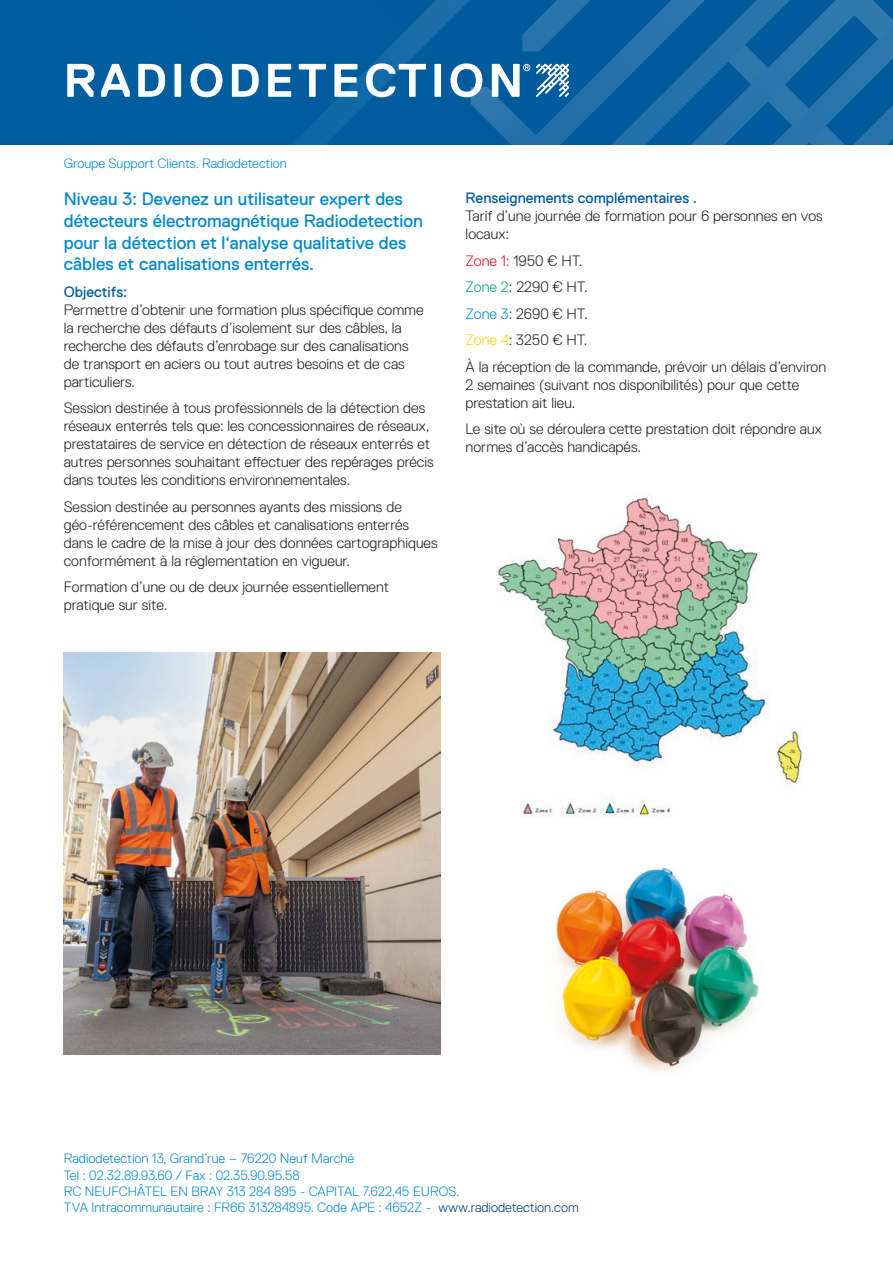
<style>
.page{position:relative;width:893px;height:1263px;background:#fff}
.page>*{position:absolute;margin:0;border:0;box-sizing:border-box;transform-origin:0 0}
.t1{font:18px/21.6px "Replica Std";color:#08c}
.t2{font:300 15px/18px "Replica Std";color:#1d1d1b}
.t3{font:15px "Replica Std";color:#005a9b}
.t4{font:300 13.5px/16.2px "Replica Std";color:#08c}
.s1{color:#d70a26}
.s2{color:#009e7e}
.s3{color:#08c}
.s4{color:#ffd400}
.s5{color:#003f79}
</style>
<div class="page">
<div style="left:0;top:0;width:893px;height:145px;background:#005a9b"></div>
<svg style="left:67px;top:64px;width:28px;height:33px"></svg>
<svg style="left:101px;top:64px;width:29px;height:33px"></svg>
<svg style="left:138px;top:64px;width:27px;height:33px"></svg>
<svg style="left:174px;top:64px;width:7px;height:33px"></svg>
<svg style="left:190px;top:63px;width:32px;height:34px"></svg>
<svg style="left:232px;top:64px;width:27px;height:33px"></svg>
<svg style="left:268px;top:0;width:625px;height:145px"></svg>
<img style="left:556px;top:867px;width:203px;height:204px">
<img style="left:64px;top:653px;width:376px;height:401px">
<img style="left:496px;top:497px;width:306px;height:320px">
<p class="t4" style="left:64px;top:155px;width:225px">Groupe Support Clients. Radiodetection</p>
<p class="t1" style="left:64px;top:188px;width:361px">Niveau 3: Devenez un utilisateur expert des détecteurs électromagnétique Radiodetection pour la détection et l‘analyse qualitative des câbles et canalisations enterrés.</p>
<p class="t3" style="left:64px;top:283px;width:65px">Objectifs:</p>
<p class="t2" style="left:64px;top:301px;width:361px">Permettre d’obtenir une formation plus spécifique comme la recherche des défauts d’isolement sur des câbles, la recherche des défauts d’enrobage sur des canalisations de transport en aciers ou tout autres besoins et de cas particuliers.</p>
<p class="t2" style="left:64px;top:399px;width:371px">Session destinée à tous professionnels de la détection des réseaux enterrés tels que: les concessionnaires de réseaux, prestataires de service en détection de réseaux enterrés et autres personnes souhaitant effectuer des repérages précis dans toutes les conditions environnementales.</p>
<p class="t2" style="left:64px;top:498px;width:375px">Session destinée au personnes ayants des missions de géo-référencement des câbles et canalisations enterrés dans le cadre de la mise à jour des données cartographiques conformément à la réglementation en vigueur.</p>
<p class="t2" style="left:64px;top:578px;width:327px">Formation d’une ou de deux journée essentiellement pratique sur site.</p>
<p class="t3" style="left:466px;top:190px;width:233px">Renseignements complémentaires .</p>
<p class="t2" style="left:466px;top:207px;width:359px">Tarif d’une journée de formation pour 6 personnes en vos locaux:</p>
<p class="t2" style="left:466px;top:247px;width:362px;line-height:26.5px"><span class="s1">Zone 1:</span> 1950 € HT.<br><span class="s2">Zone 2</span>: 2290 € HT.<br><span class="s3">Zone 3</span>: 2690 € HT.<br><span class="s4">Zone 4</span>: 3250 € HT.<br>À la réception de la commande, prévoir un délais d’environ</p>
<p class="t2" style="left:466px;top:375px;width:335px">2 semaines (suivant nos disponibilités) pour que cette prestation ait lieu.</p>
<p class="t2" style="left:466px;top:420px;width:358px">Le site où se déroulera cette prestation doit répondre aux normes d’accès handicapés.</p>
<p class="t4" style="left:64px;top:1151px;width:516px">Radiodetection 13, Grand’rue – 76220 Neuf Marché<br>Tel : 02.32.89.93.60 / Fax : 02.35.90.95.58<br>RC NEUFCHÂTEL EN BRAY 313 284 895 - CAPITAL 7.622,45 EUROS.<br>TVA Intracommunautaire : FR66 313284895. Code APE : 4652Z - <span class="s5">www.radiodetection.com</span></p>
</div>
